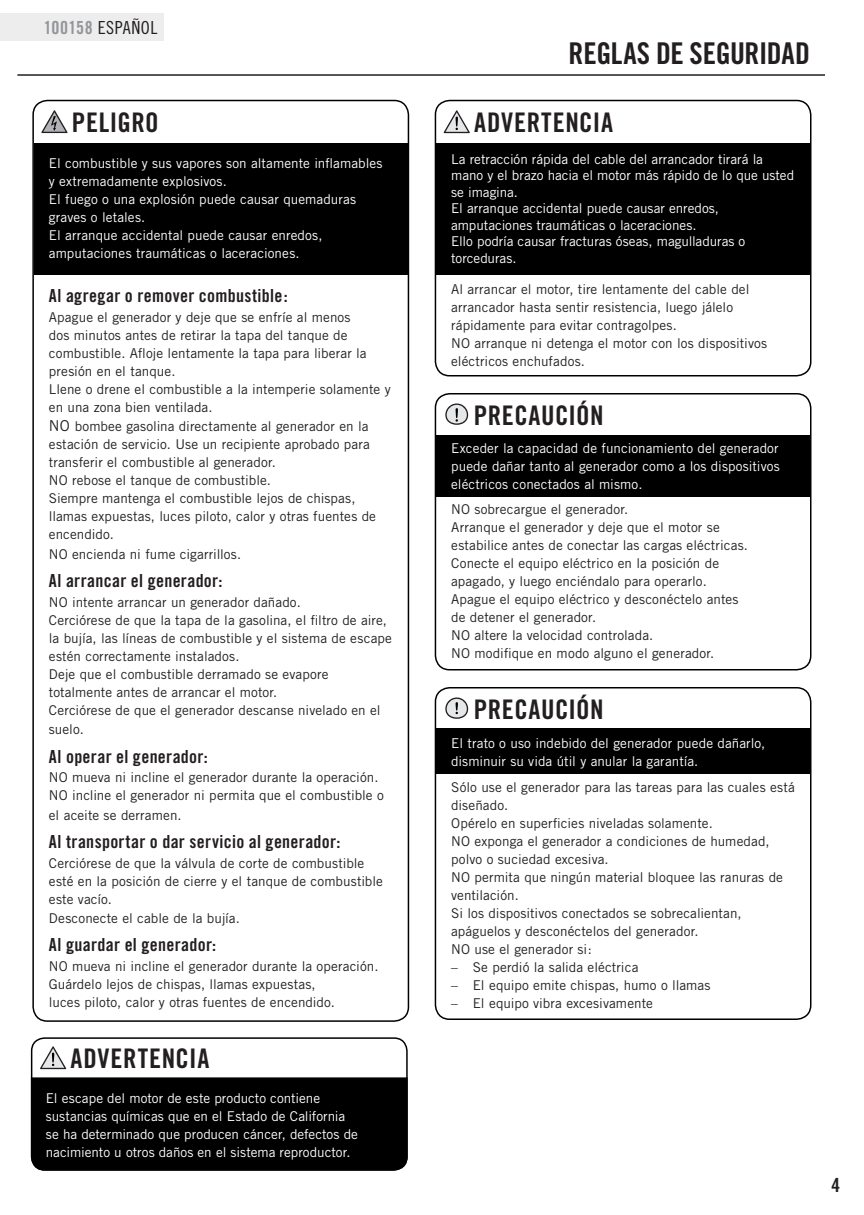
<style>
.page{position:relative;width:864px;height:1215px;background:#fff}
.page>*{position:absolute;margin:0;border:0;box-sizing:border-box;transform-origin:0 0}
.t1{font:30px "Trade Gothic Bold Cond Twenty";letter-spacing:-.01em;color:#231f20}
.t2{font:27px "Trade Gothic Bold Cond Twenty";letter-spacing:.025em;color:#231f20}
.t3{font:19.5px "Trade Gothic Bold Cond Twenty";color:#231f20}
.t4{font:18px "Trade Gothic Bold Cond Twenty";letter-spacing:.015em;color:#231f20}
.t5{font:18px "Trade Gothic Cond Eighteen";letter-spacing:.025em;color:#231f20}
.t6{font:13.5px/18px "Trade Gothic";letter-spacing:.005em;color:#231f20}
.t7{font:13.5px/18px "Trade Gothic";color:#fff}
.s1{font-family:"Trade Gothic Bold Cond Twenty";color:#939598}
.s2{font-size:15px}
</style>
<div class="page">
<hr style="left:17px;top:74px;width:808px;height:2px;background:#231f20">
<div style="left:0;top:14px;width:164px;height:27px;background:#ededee"></div>
<div style="left:31px;top:1037px;width:377px;height:134px;background:#fff;border:2px solid #000;border-radius:13px"></div>
<div style="left:30px;top:1077px;width:378px;height:94px;background:#000"></div>
<svg style="left:40px;top:1046px;width:26px;height:23px"></svg>
<div style="left:435px;top:687px;width:376px;height:333px;border:2px solid #000;border-radius:14px"></div>
<div style="left:436px;top:729px;width:374px;height:45px;background:#000"></div>
<svg style="left:445px;top:697px;width:23px;height:22px"></svg>
<div style="left:435px;top:100px;width:376px;height:276px;border:2px solid #000;border-radius:14px"></div>
<div style="left:436px;top:143px;width:374px;height:132px;background:#000"></div>
<svg style="left:444px;top:110px;width:26px;height:23px"></svg>
<div style="left:32px;top:100px;width:377px;height:922px;border:2px solid #000;border-radius:14px"></div>
<div style="left:34px;top:143px;width:374px;height:131px;background:#000"></div>
<svg style="left:41px;top:110px;width:27px;height:23px"></svg>
<div style="left:435px;top:393px;width:376px;height:278px;border:2px solid #000;border-radius:14px"></div>
<div style="left:436px;top:435px;width:374px;height:62px;background:#000"></div>
<svg style="left:445px;top:403px;width:23px;height:22px"></svg>
<h3 class="t5" style="left:44px;top:17px;width:115px"><span class="s1">100158</span> ESPAÑOL</h3>
<h2 class="t2" style="left:72px;top:106px;width:88px">PELIGRO</h2>
<p class="t7" style="left:49px;top:154px;width:335px">El combustible y sus vapores son altamente inflamables y extremadamente explosivos.<br>El fuego o una explosión puede causar quemaduras graves o letales.<br>El arranque accidental puede causar enredos, amputaciones traumáticas o laceraciones.</p>
<h3 class="t4" style="left:49px;top:285px;width:240px">Al agregar o remover combustible:</h3>
<p class="t6" style="left:49px;top:308px;width:343px">Apague el generador y deje que se enfríe al menos<br>dos minutos antes de retirar la tapa del tanque de combustible. Afloje lentamente la tapa para liberar la presión en el tanque.<br>Llene o drene el combustible a la intemperie solamente y en una zona bien ventilada.</p>
<p class="t6" style="left:49px;top:417px;width:329px"><span class="s2">NO</span> bombee gasolina directamente al generador en la estación de servicio. Use un recipiente aprobado para transferir el combustible al generador.<br>NO rebose el tanque de combustible.<br>Siempre mantenga el combustible lejos de chispas, llamas expuestas, luces piloto, calor y otras fuentes de encendido.</p>
<p class="t6" style="left:49px;top:545px;width:194px">NO encienda ni fume cigarrillos.</p>
<h3 class="t4" style="left:49px;top:570px;width:175px">Al arrancar el generador:</h3>
<p class="t6" style="left:49px;top:593px;width:345px">NO intente arrancar un generador dañado.<br>Cerciórese de que la tapa de la gasolina, el filtro de aire, la bujía, las líneas de combustible y el sistema de escape estén correctamente instalados.<br>Deje que el combustible derramado se evapore totalmente antes de arrancar el motor.<br>Cerciórese de que el generador descanse nivelado en el</p>
<p class="t6" style="left:49px;top:720px;width:36px">suelo.</p>
<h3 class="t4" style="left:49px;top:745px;width:160px">Al operar el generador:</h3>
<p class="t6" style="left:49px;top:768px;width:336px">NO mueva ni incline el generador durante la operación.<br>NO incline el generador ni permita que el combustible o</p>
<p class="t6" style="left:49px;top:806px;width:134px">el aceite se derramen.</p>
<h3 class="t4" style="left:49px;top:831px;width:293px">Al transportar o dar servicio al generador:</h3>
<p class="t6" style="left:49px;top:854px;width:336px">Cerciórese de que la válvula de corte de combustible esté en la posición de cierre y el tanque de combustible este vacío.</p>
<p class="t6" style="left:49px;top:909px;width:192px">Desconecte el cable de la bujía.</p>
<h3 class="t4" style="left:49px;top:934px;width:169px">Al guardar el generador:</h3>
<p class="t6" style="left:49px;top:957px;width:331px">NO mueva ni incline el generador durante la operación.<br>Guárdelo lejos de chispas, llamas expuestas,<br>luces piloto, calor y otras fuentes de encendido.</p>
<h2 class="t2" style="left:71px;top:1042px;width:140px">ADVERTENCIA</h2>
<p class="t7" style="left:46px;top:1089px;width:314px">El escape del motor de este producto contiene sustancias químicas que en el Estado de California se ha determinado que producen cáncer, defectos de nacimiento u otros daños en el sistema reproductor.</p>
<h1 class="t1" style="left:569px;top:35px;width:243px">REGLAS DE SEGURIDAD</h1>
<h2 class="t2" style="left:474px;top:106px;width:140px">ADVERTENCIA</h2>
<p class="t7" style="left:451px;top:151px;width:345px;line-height:16.5px">La retracción rápida del cable del arrancador tirará la mano y el brazo hacia el motor más rápido de lo que usted se imagina.<br>El arranque accidental puede causar enredos, amputaciones traumáticas o laceraciones.<br>Ello podría causar fracturas óseas, magulladuras o torceduras.</p>
<p class="t6" style="left:451px;top:280px;width:317px">Al arrancar el motor, tire lentamente del cable del arrancador hasta sentir resistencia, luego jálelo rápidamente para evitar contragolpes.<br>NO arranque ni detenga el motor con los dispositivos eléctricos enchufados.</p>
<h2 class="t2" style="left:474px;top:399px;width:131px">PRECAUCIÓN</h2>
<p class="t7" style="left:451px;top:439px;width:330px;text-align:justify">Exceder la capacidad de funcionamiento del generador puede dañar tanto al generador como a los dispositivos eléctricos conectados al mismo.</p>
<p class="t6" style="left:451px;top:501px;width:298px">NO sobrecargue el generador.<br>Arranque el generador y deje que el motor se estabilice antes de conectar las cargas eléctricas.<br>Conecte el equipo eléctrico en la posición de apagado, y luego enciéndalo para operarlo.<br>Apague el equipo eléctrico y desconéctelo antes de detener el generador.<br>NO altere la velocidad controlada.<br>NO modifique en modo alguno el generador.</p>
<h2 class="t2" style="left:474px;top:693px;width:131px">PRECAUCIÓN</h2>
<p class="t7" style="left:451px;top:734px;width:316px">El trato o uso indebido del generador puede dañarlo, disminuir su vida útil y anular la garantía.</p>
<p class="t6" style="left:451px;top:778px;width:345px">Sólo use el generador para las tareas para las cuales está diseñado.<br>Opérelo en superficies niveladas solamente.<br>NO exponga el generador a condiciones de humedad, polvo o suciedad excesiva.<br>NO permita que ningún material bloquee las ranuras de ventilación.<br>Si los dispositivos conectados se sobrecalientan, apáguelos y desconéctelos del generador.<br>NO use el generador si:</p>
<p class="t6" style="left:451px;top:958px;width:189px">– Se perdió la salida eléctrica</p>
<p class="t6" style="left:451px;top:976px;width:261px">– El equipo emite chispas, humo o llamas</p>
<p class="t6" style="left:451px;top:994px;width:203px">– El equipo vibra excesivamente</p>
<h3 class="t3" style="left:831px;top:1173px;width:10px">4</h3>
</div>
